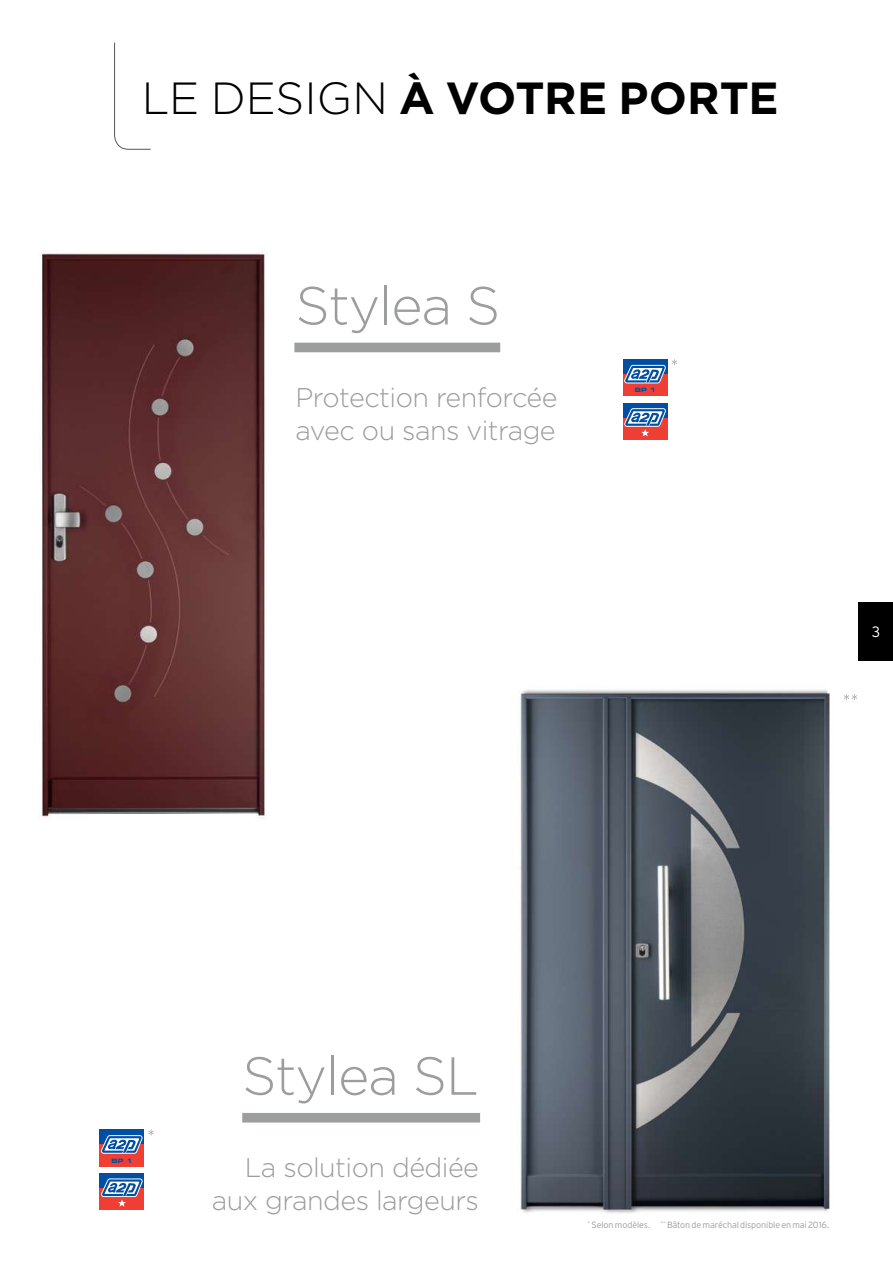
<style>
.page{position:relative;width:893px;height:1263px;background:#fff}
.page>*{position:absolute;margin:0;border:0;box-sizing:border-box;transform-origin:0 0}
.t1{font:300 53.4px "Gotham";letter-spacing:-.02em;color:#9c9d9d}
.t2{font:700 45px "Gotham";letter-spacing:-.005em;color:#000}
.t3{font:300 27px/32.4px "Gotham";letter-spacing:-.02em;color:#9c9d9d}
.t4{font:300 15px "Interstate";color:#fff}
.t5{font:300 9px "Interstate";letter-spacing:-.015em;color:#9c9d9d}
.t6{font:5.85px "Eurostile Bold Extended Two";color:#004fa3}
.s1{font-weight:300}
</style>
<div class="page">
<div style="left:859px;top:602px;width:34px;height:59px;background:#000"></div>
<svg style="left:114px;top:42px;width:37px;height:108px"></svg>
<img style="left:39px;top:250px;width:228px;height:570px">
<img style="left:520px;top:689px;width:310px;height:525px">
<div style="left:294px;top:343px;width:206px;height:9px;background:#9c9d9d"></div>
<div style="left:242px;top:1113px;width:238px;height:9px;background:#9c9d9d"></div>
<svg style="left:844px;top:694px;width:13px;height:6px"></svg>
<div style="left:100px;top:1129px;width:44px;height:37px;background:#ef3e33"></div>
<div style="left:100px;top:1129px;width:44px;height:15px;background:#004fa3"></div>
<div style="left:100px;top:1173px;width:44px;height:37px;background:#ef3e33"></div>
<div style="left:100px;top:1173px;width:44px;height:15px;background:#004fa3"></div>
<svg style="left:101px;top:1178px;width:42px;height:29px"></svg>
<svg style="left:101px;top:1129px;width:53px;height:25px"></svg>
<div style="left:623px;top:359px;width:44px;height:37px;background:#ef3e33"></div>
<svg style="left:623px;top:359px;width:44px;height:15px"></svg>
<svg style="left:624px;top:365px;width:42px;height:18px"></svg>
<div style="left:623px;top:403px;width:44px;height:36px;background:#ef3e33"></div>
<div style="left:623px;top:403px;width:44px;height:14px;background:#004fa3"></div>
<svg style="left:624px;top:408px;width:42px;height:28px"></svg>
<svg style="left:672px;top:359px;width:5px;height:6px"></svg>
<h2 class="t2" style="left:142px;top:68px;width:638px"><span class="s1">LE DESIGN</span> À VOTRE PORTE</h2>
<h1 class="t1" style="left:295px;top:272px;width:206px">Stylea S</h1>
<p class="t3" style="left:295px;top:381px;width:264px">Protection renforcée avec ou sans vitrage</p>
<p class="t6" style="left:635px;top:386px;width:22px">BP 1</p>
<p class="t4" style="left:872px;top:623px;width:10px">3</p>
<p class="t6" style="left:112px;top:1156px;width:22px">BP 1</p>
<h1 class="t1" style="left:242px;top:1042px;width:238px">Stylea SL</h1>
<p class="t3" style="left:212px;top:1151px;width:269px;text-align:right">La solution dédiée aux grandes largeurs</p>
<p class="t5" style="left:588px;top:1219px;width:243px"><sup>*</sup> Selon modèles. <sup>**</sup> Bâton de maréchal disponible en mai 2016.</p>
</div>
